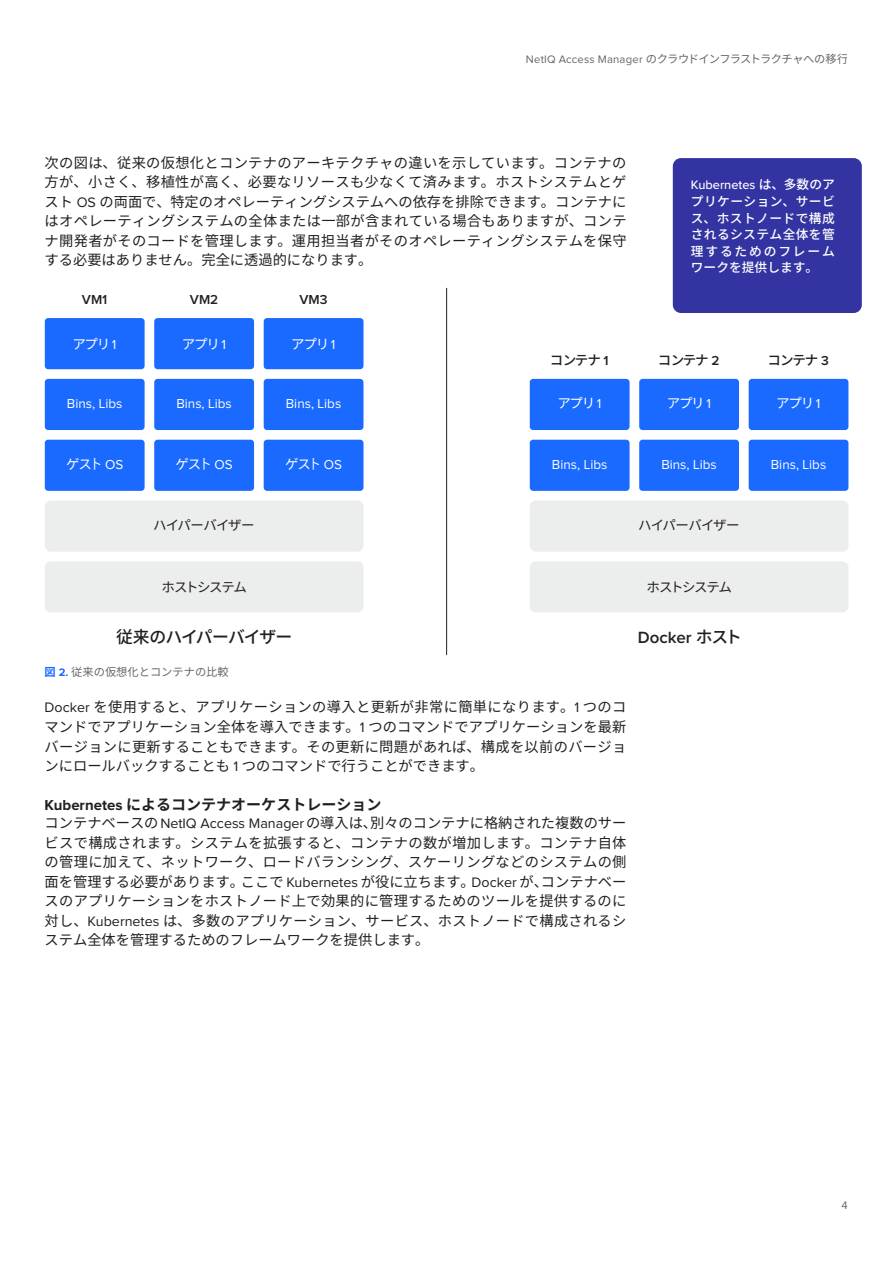
<style>
.page{position:relative;width:893px;height:1263px;background:#fff}
.page>*{position:absolute;margin:0;border:0;box-sizing:border-box;transform-origin:0 0}
.t1{font:500 16.8px "Source Han Sans JP";letter-spacing:-.05em;color:#231f20}
.t2{font:600 16.8px "Proxima Nova";color:#231f20}
.Header_a_Level2{font:700 15px "Source Han Sans JP";color:#231f20}
.Body_a_9_5_13{font:14.25px/19.5px "Source Han Sans JP";color:#231f20;text-align:justify}
.t3{font:13.5px "Proxima Nova";color:#fff}
.t4{font:13.5px "Source Han Sans JP";letter-spacing:-.09em;color:#fff}
.t5{font:13.5px "Source Han Sans JP";letter-spacing:-.055em;color:#231f20}
.t6{font:500 13.5px "Source Han Sans JP";letter-spacing:-.075em;color:#231f20}
.t7{font:13.5px "Source Han Sans JP";letter-spacing:-.105em;color:#231f20}
.t8{font:600 13.5px "Proxima Nova";color:#231f20}
.body_8_5_11_sidebar_WP{font:500 12.75px/16.6px "Source Han Sans JP";letter-spacing:.035em;color:#fff;text-align:justify}
.t9{font:11.25px "Source Han Sans JP";letter-spacing:-.055em;color:#656668}
.t10{font:11.25px "Source Han Sans JP";letter-spacing:-.01em;color:#656668}
.t11{font:11.25px "Proxima Nova";color:#656668}
.s1{font-family:"Proxima Nova"}
.s2{font-family:"Proxima Nova";font-weight:600}
.s3{font-family:"Koz Go Pr 6 N"}
.s4{font-family:"Source Han Sans JP";font-weight:500}
.s5{font-weight:700;color:#1a6aff}
.s6{font-family:"Proxima Nova";font-weight:700;color:#1a6aff}
</style>
<div class="page">
<div style="left:154px;top:440px;width:100px;height:51px;background:#1a6aff;border-radius:3px"></div>
<div style="left:45px;top:561px;width:318px;height:51px;background:#e6e7e8;border-radius:6px"></div>
<div style="left:45px;top:500px;width:318px;height:52px;background:#e6e7e8;border-radius:6px"></div>
<div style="left:45px;top:440px;width:100px;height:51px;background:#1a6aff;border-radius:3px"></div>
<div style="left:264px;top:440px;width:99px;height:51px;background:#1a6aff;border-radius:3px"></div>
<div style="left:530px;top:561px;width:318px;height:51px;background:#e6e7e8;border-radius:6px"></div>
<div style="left:530px;top:500px;width:318px;height:52px;background:#e6e7e8;border-radius:6px"></div>
<div style="left:154px;top:379px;width:100px;height:51px;background:#1a6aff;border-radius:3px"></div>
<div style="left:45px;top:379px;width:100px;height:51px;background:#1a6aff;border-radius:3px"></div>
<div style="left:264px;top:379px;width:99px;height:51px;background:#1a6aff;border-radius:3px"></div>
<div style="left:154px;top:318px;width:100px;height:51px;background:#1a6aff;border-radius:3px"></div>
<div style="left:45px;top:318px;width:100px;height:51px;background:#1a6aff;border-radius:3px"></div>
<div style="left:264px;top:318px;width:99px;height:51px;background:#1a6aff;border-radius:3px"></div>
<div style="left:639px;top:440px;width:100px;height:51px;background:#1a6aff;border-radius:3px"></div>
<div style="left:530px;top:440px;width:100px;height:51px;background:#1a6aff;border-radius:3px"></div>
<div style="left:749px;top:440px;width:99px;height:51px;background:#1a6aff;border-radius:3px"></div>
<div style="left:639px;top:379px;width:100px;height:51px;background:#1a6aff;border-radius:3px"></div>
<div style="left:530px;top:379px;width:100px;height:51px;background:#1a6aff;border-radius:3px"></div>
<div style="left:749px;top:379px;width:99px;height:51px;background:#1a6aff;border-radius:3px"></div>
<hr style="left:446px;top:288px;width:1px;height:367px;background:#231f20">
<div style="left:673px;top:158px;width:189px;height:155px;background:#3333a2;border-radius:8px"></div>
<p class="t9" style="left:526px;top:52px;width:324px"><span class="s1">NetIQ Access Manager</span> のクラウドインフラストラクチャへの移行</p>
<p class="Body_a_9_5_13" style="left:45px;top:153px;width:583px">次の図は、従来の仮想化とコンテナのアーキテクチャの違いを示しています。コンテナの方が、小さく、移植性が高く、必要なリソースも少なくて済みます。ホストシステムとゲスト <span class="s1">OS</span> の両面で、特定のオペレーティングシステムへの依存を排除できます。コンテナにはオペレーティングシステムの全体または一部が含まれている場合もありますが、コンテナ開発者がそのコードを管理します。運用担当者がそのオペレーティングシステムを保守する必要はありません。完全に透過的になります。</p>
<p class="t8" style="left:82px;top:293px;width:27px">VM1</p>
<p class="t8" style="left:190px;top:293px;width:30px">VM2</p>
<p class="t8" style="left:300px;top:293px;width:30px">VM3</p>
<p class="t4" style="left:72px;top:337px;width:46px">アプリ <span class="s1">1</span></p>
<p class="t4" style="left:182px;top:337px;width:46px">アプリ <span class="s1">1</span></p>
<p class="t4" style="left:291px;top:337px;width:46px">アプリ <span class="s1">1</span></p>
<p class="body_8_5_11_sidebar_WP" style="left:691px;top:176px;width:146px"><span class="s1">Kubernetes</span> は、多数のアプリケーション、サービス、ホストノードで構成されるシステム全体を管理するためのフレームワークを提供します。</p>
<p class="t6" style="left:550px;top:352px;width:60px">コンテナ <span class="s2">1</span></p>
<p class="t6" style="left:658px;top:352px;width:63px">コンテナ <span class="s2">2</span></p>
<p class="t6" style="left:768px;top:352px;width:63px">コンテナ <span class="s2">3</span></p>
<p class="t3" style="left:67px;top:398px;width:57px">Bins, Libs</p>
<p class="t3" style="left:176px;top:398px;width:57px">Bins, Libs</p>
<p class="t3" style="left:286px;top:398px;width:57px">Bins, Libs</p>
<p class="t4" style="left:557px;top:396px;width:46px">アプリ <span class="s1">1</span></p>
<p class="t4" style="left:667px;top:396px;width:46px">アプリ <span class="s1">1</span></p>
<p class="t4" style="left:776px;top:396px;width:46px">アプリ <span class="s1">1</span></p>
<p class="t4" style="left:66px;top:457px;width:59px">ゲス<span class="s3">ト</span> <span class="s1">OS</span></p>
<p class="t4" style="left:176px;top:457px;width:59px">ゲス<span class="s3">ト</span> <span class="s1">OS</span></p>
<p class="t4" style="left:285px;top:457px;width:59px">ゲス<span class="s3">ト</span> <span class="s1">OS</span></p>
<p class="t3" style="left:552px;top:458px;width:57px">Bins, Libs</p>
<p class="t3" style="left:661px;top:458px;width:57px">Bins, Libs</p>
<p class="t3" style="left:771px;top:458px;width:57px">Bins, Libs</p>
<p class="t5" style="left:153px;top:518px;width:103px">ハイパーバイザー</p>
<p class="t5" style="left:638px;top:518px;width:103px">ハイパーバイザー</p>
<p class="t7" style="left:162px;top:579px;width:87px">ホストシステム</p>
<p class="t7" style="left:647px;top:579px;width:87px">ホストシステム</p>
<p class="t1" style="left:116px;top:628px;width:178px">従来のハイパーバイザー</p>
<p class="t2" style="left:638px;top:630px;width:106px">Docker <span class="s4">ホスト</span></p>
<p class="t10" style="left:45px;top:665px;width:186px"><span class="s5">図</span> <span class="s6">2.</span> 従来の仮想化とコンテナの比較</p>
<p class="Body_a_9_5_13" style="left:45px;top:697px;width:583px"><span class="s1">Docker</span> を使用すると、アプリケーションの導入と更新が非常に簡単になります。<span class="s1">1</span> つのコマンドでアプリケーション全体を導入できます。<span class="s1">1</span> つのコマンドでアプリケーションを最新バージョンに更新することもできます。その更新に問題があれば、構成を以前のバージョンにロールバックすることも <span class="s1">1</span> つのコマンドで行うことができます。</p>
<p class="Header_a_Level2" style="left:45px;top:796px;width:338px"><span class="s1">Kubernetes</span> によるコンテナオーケストレーション</p>
<p class="Body_a_9_5_13" style="left:45px;top:813px;width:583px">コンテナベースの<span class="s1">NetIQ Access Manager</span>の導入は、別々のコンテナに格納された複数のサービスで構成されます。システムを拡張すると、コンテナの数が増加します。コンテナ自体の管理に加えて、ネットワーク、ロードバランシング、スケーリングなどのシステムの側面を管理する必要があります。ここで <span class="s1">Kubernetes</span> が役に立ちます。<span class="s1">Docker</span> が、コンテナベースのアプリケーションをホストノード上で効果的に管理するためのツールを提供するのに対し、<span class="s1">Kubernetes</span> は、多数のアプリケーション、サービス、ホストノードで構成されるシステム全体を管理するためのフレームワークを提供します。</p>
<p class="t11" style="left:841px;top:1200px;width:8px">4</p>
</div>
